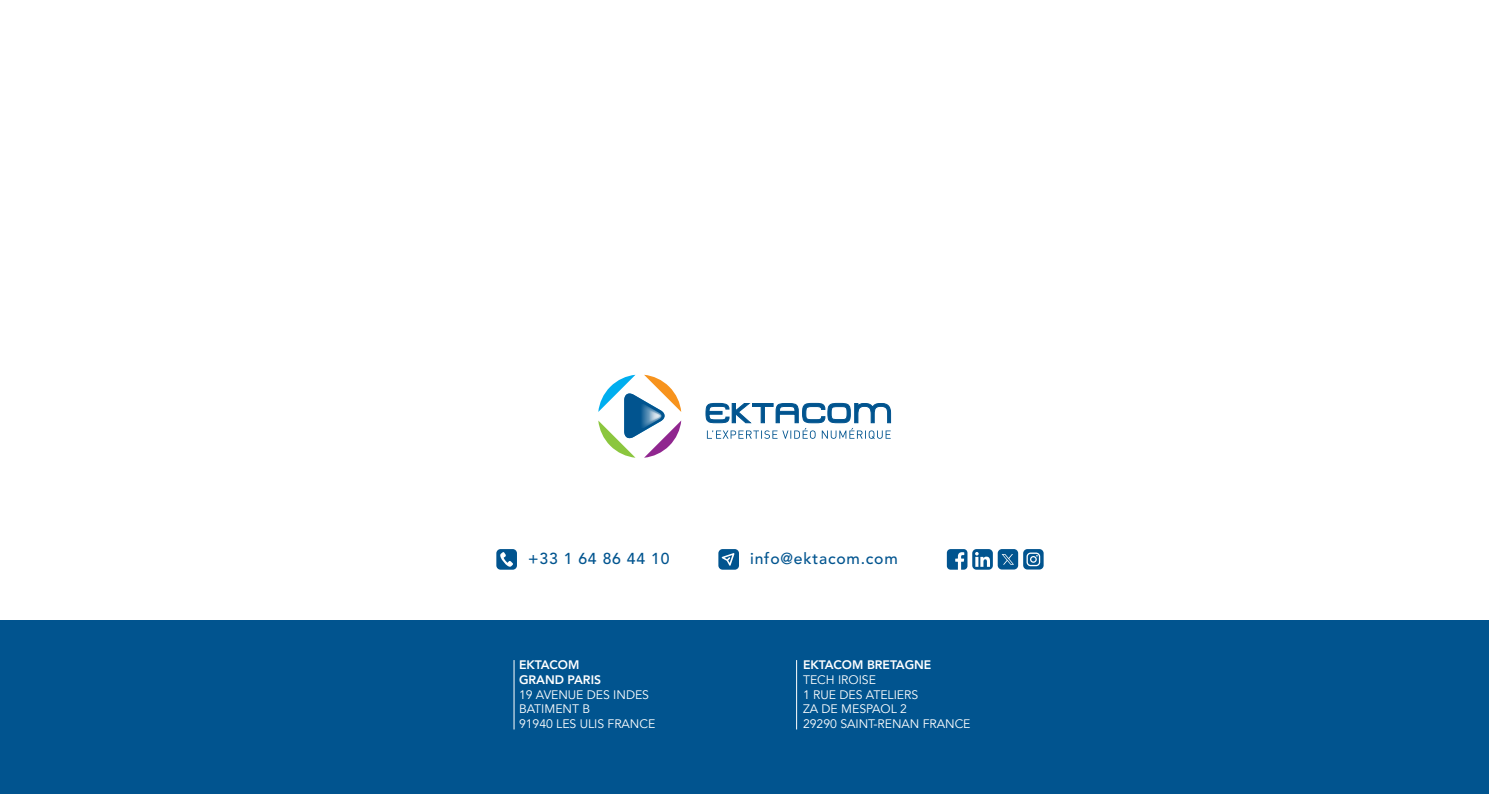
<style>
.page{position:relative;width:1489px;height:794px;background:#fff}
.page>*{position:absolute;margin:0;border:0;box-sizing:border-box;transform-origin:0 0}
.t1{font:500 15.75px "Avenir LT Std";letter-spacing:.05em;color:#01548f}
.t2{font:12.25px/14.7px "Avenir LT Std";letter-spacing:-.005em;color:#fff}
.t3{font:800 12.25px/14.7px "Avenir LT Std";letter-spacing:-.005em;color:#fff}
</style>
<div class="page">
<div style="left:0;top:620px;width:1488px;height:174px;background:#01548f"></div>
<svg style="left:598px;top:375px;width:83px;height:83px"></svg>
<svg style="left:705px;top:402px;width:186px;height:37px"></svg>
<hr style="left:513px;top:660px;width:1px;height:69px;background:#fff">
<hr style="left:796px;top:660px;width:1px;height:69px;background:#fff">
<svg style="left:946px;top:549px;width:46px;height:20px"></svg>
<div style="left:496px;top:549px;width:21px;height:20px;background:#01548f;border-radius:4px"></div>
<div style="left:718px;top:549px;width:21px;height:20px;background:#01548f;border-radius:4px"></div>
<svg style="left:721px;top:553px;width:13px;height:13px"></svg>
<svg style="left:500px;top:552px;width:13px;height:15px"></svg>
<div style="left:997px;top:549px;width:21px;height:20px;background:#01548f;border-radius:4px"></div>
<svg style="left:1001px;top:554px;width:13px;height:10px"></svg>
<div style="left:1023px;top:549px;width:20px;height:20px;background:#01548f;border-radius:4px"></div>
<svg style="left:1026px;top:552px;width:14px;height:14px"></svg>
<p class="t1" style="left:528px;top:549px;width:143px">+33 1 64 86 44 10</p>
<p class="t1" style="left:750px;top:550px;width:149px">info@ektacom.com</p>
<p class="t3" style="left:519px;top:658px;width:83px">EKTACOM<br>GRAND PARIS</p>
<p class="t2" style="left:519px;top:687px;width:138px">19 AVENUE DES INDES<br>BATIMENT B<br>91940 LES ULIS FRANCE</p>
<p class="t3" style="left:803px;top:658px;width:130px">EKTACOM BRETAGNE</p>
<p class="t2" style="left:803px;top:673px;width:169px">TECH IROISE<br>1 RUE DES ATELIERS<br>ZA DE MESPAOL 2<br>29290 SAINT-RENAN FRANCE</p>
</div>
